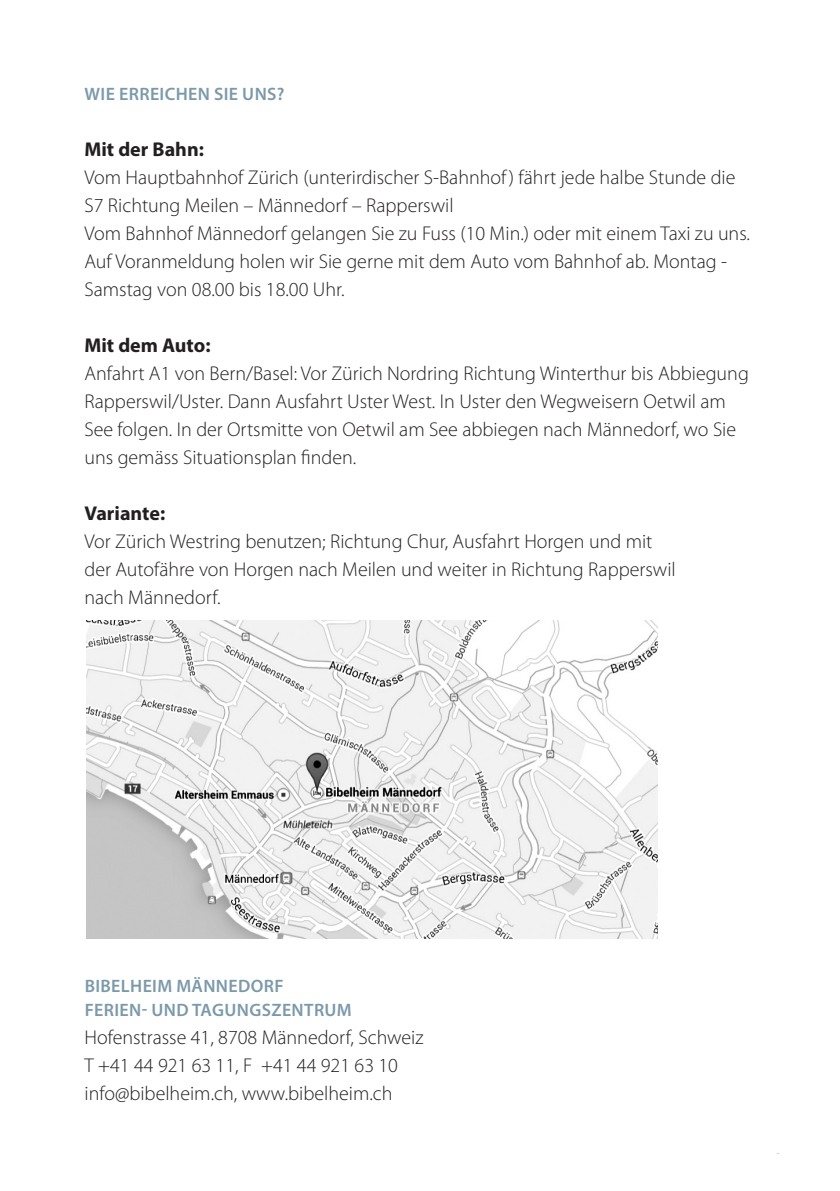
<style>
.page{position:relative;width:840px;height:1191px;background:#fff}
.page>*{position:absolute;margin:0;border:0;box-sizing:border-box;transform-origin:0 0}
.t1{font:300 20px/28px "Myriad Pro";color:#231f20}
.t2{font:700 20px "Myriad Pro";color:#231f20}
.t3{font:600 18px/24px "Myriad Pro";letter-spacing:.02em;color:#7c99aa}
</style>
<div class="page">
<img style="left:86px;top:620px;width:571px;height:318px">
<p class="t3" style="left:85px;top:81px;width:201px">WIE ERREICHEN SIE UNS?</p>
<p class="t2" style="left:84px;top:136px;width:121px">Mit der Bahn:</p>
<p class="t1" style="left:84px;top:163px;width:666px">Vom Hauptbahnhof Zürich (unterirdischer S-Bahnhof ) fährt jede halbe Stunde die S7 Richtung Meilen – Männedorf – Rapperswil<br>Vom Bahnhof Männedorf gelangen Sie zu Fuss (10 Min.) oder mit einem Taxi zu uns.<br>Auf Voranmeldung holen wir Sie gerne mit dem Auto vom Bahnhof ab. Montag - Samstag von 08.00 bis 18.00 Uhr.</p>
<p class="t2" style="left:84px;top:332px;width:128px">Mit dem Auto:</p>
<p class="t1" style="left:84px;top:359px;width:665px">Anfahrt A1 von Bern/Basel: Vor Zürich Nordring Richtung Winterthur bis Abbiegung Rapperswil/Uster. Dann Ausfahrt Uster West. In Uster den Wegweisern Oetwil am See folgen. In der Ortsmitte von Oetwil am See abbiegen nach Männedorf, wo Sie uns gemäss Situationsplan finden.</p>
<p class="t2" style="left:84px;top:500px;width:82px">Variante:</p>
<p class="t1" style="left:84px;top:527px;width:592px">Vor Zürich Westring benutzen; Richtung Chur, Ausfahrt Horgen und mit der Autofähre von Horgen nach Meilen und weiter in Richtung Rapperswil nach Männedorf.</p>
<p class="t3" style="left:85px;top:973px;width:268px">BIBELHEIM MÄNNEDORF<br>FERIEN- UND TAGUNGSZENTRUM</p>
<p class="t1" style="left:84px;top:1022px;width:340px">Hofenstrasse 41, 8708 Männedorf, Schweiz<br>T +41 44 921 63 11, F +41 44 921 63 10 info@bibelheim.ch, www.bibelheim.ch</p>
</div>
